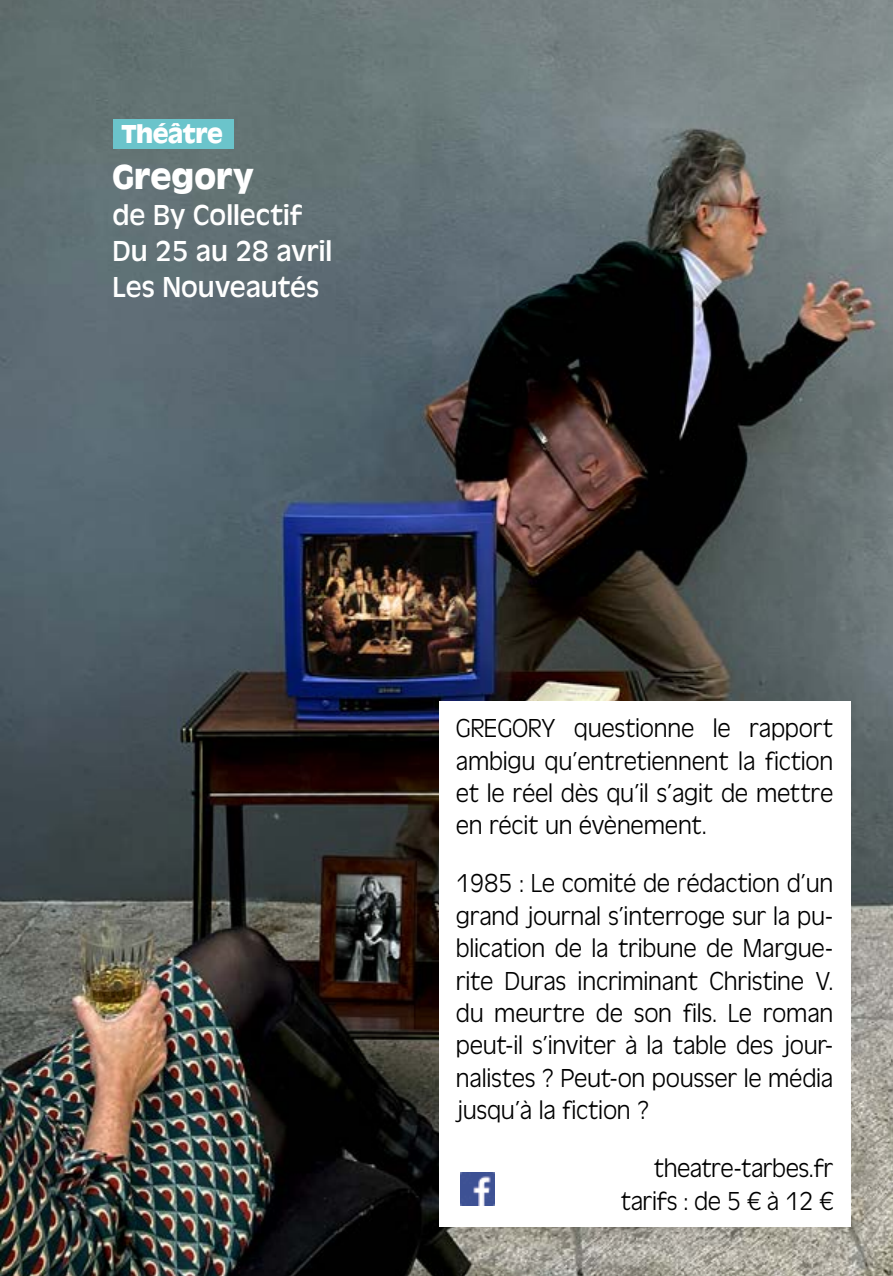
<style>
.page{position:relative;width:893px;height:1276px;background:#fff}
.page>*{position:absolute;margin:0;border:0;box-sizing:border-box;transform-origin:0 0}
.t1{font:700 36px "Antique Oli";color:#fff}
.t2{font:30px/36px "Antique Oli";color:#fff}
.t3{font:300 27px/32.4px "Antique Oli";letter-spacing:-.01em;color:#000;text-align:justify}
.t4{font:700 27px "Antique Oli";letter-spacing:-.02em;color:#fff}
</style>
<div class="page">
<img style="left:0;top:0;width:893px;height:1276px">
<div style="left:113px;top:119px;width:120px;height:29px;background:#6bc4cb"></div>
<div style="left:439px;top:701px;width:411px;height:525px;background:#fff"></div>
<img style="left:461px;top:1172px;width:33px;height:33px">
<p class="t4" style="left:121px;top:119px;width:103px">Théâtre</p>
<h1 class="t1" style="left:113px;top:157px;width:143px">Gregory</h1>
<p class="t2" style="left:113px;top:198px;width:221px">de By Collectif<br>Du 25 au 28 avril<br>Les Nouveautés</p>
<p class="t3" style="left:456px;top:713px;width:379px">GREGORY questionne le rapport ambigu qu’entretiennent la fiction et le réel dès qu’il s’agit de mettre en récit un évènement.</p>
<p class="t3" style="left:456px;top:868px;width:379px">1985 : Le comité de rédaction d’un grand journal s’interroge sur la pu&shy;blication de la tribune de Margue&shy;rite Duras incriminant Christine V. du meurtre de son fils. Le roman peut-il s’inviter à la table des jour&shy;nalistes ? Peut-on pousser le média jusqu’à la fiction ?</p>
<p class="t3" style="left:621px;top:1152px;width:214px;text-align:right">theatre-tarbes.fr tarifs : de 5 € à 12 €</p>
</div>
